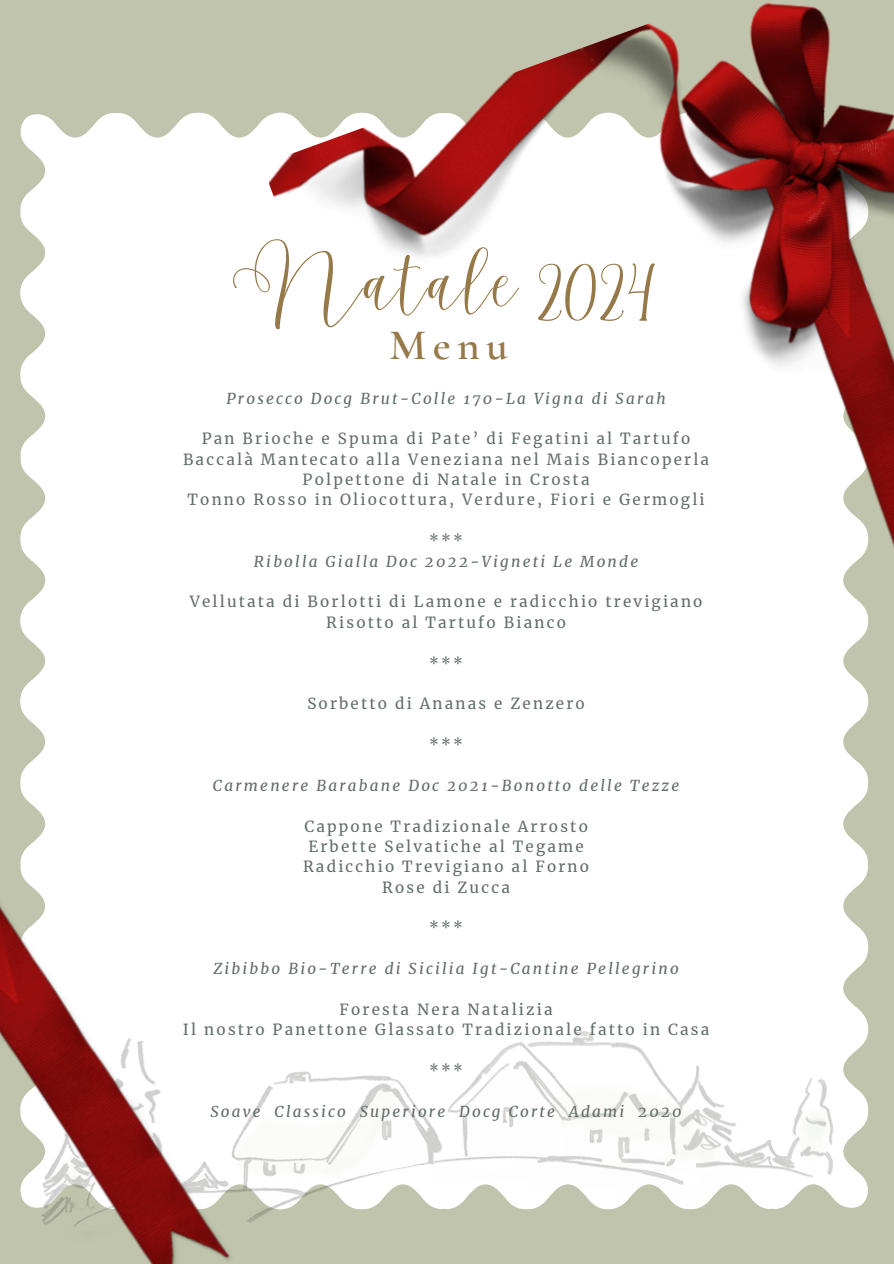
<style>
.page{position:relative;width:894px;height:1264px;background:#fff}
.page>*{position:absolute;margin:0;border:0;box-sizing:border-box;transform-origin:0 0}
.t1{font:67.5px "Malibu";letter-spacing:.025em;color:#967948}
.t2{font:600 43.35px "Cormorant Garamond";color:#967948}
.t3{font:15.15px "Merriweather";letter-spacing:.145em;color:#616d69}
.t4{font:italic 15.15px "Merriweather";letter-spacing:.145em;color:#616d69}
</style>
<div class="page">
<div style="left:0;top:0;width:893px;height:1263px;background:#c1c4ac"></div>
<div style="left:20px;top:112px;width:849px;height:1096px;background:#fff"></div>
<img style="left:251px;top:1031px;width:582px;height:191px">
<img style="left:0;top:883px;width:251px;height:380px">
<img style="left:262px;top:2px;width:631px;height:788px">
<p class="t1" style="left:233px;top:241px;width:424px">Natale 2024</p>
<p class="t2" style="left:389px;top:319px;width:120px">Menu</p>
<h1 class="t4" style="left:226px;top:388px;width:441px">Prosecco Docg Brut-Colle 170-La Vigna di Sarah</h1>
<h2 class="t3" style="left:202px;top:429px;width:490px">Pan Brioche e Spuma di Pate’ di Fegatini al Tartufo</h2>
<p class="t3" style="left:183px;top:450px;width:527px">Baccalà Mantecato alla Veneziana nel Mais Biancoperla</p>
<p class="t3" style="left:302px;top:470px;width:288px">Polpettone di Natale in Crosta</p>
<p class="t3" style="left:187px;top:490px;width:518px">Tonno Rosso in Oliocottura, Verdure, Fiori e Germogli</p>
<p class="t3" style="left:429px;top:531px;width:35px">***</p>
<p class="t4" style="left:254px;top:551px;width:386px">Ribolla Gialla Doc 2022-Vigneti Le Monde</p>
<p class="t3" style="left:190px;top:592px;width:514px">Vellutata di Borlotti di Lamone e radicchio trevigiano</p>
<p class="t3" style="left:326px;top:613px;width:241px">Risotto al Tartufo Bianco</p>
<p class="t3" style="left:429px;top:653px;width:35px">***</p>
<p class="t3" style="left:307px;top:694px;width:279px">Sorbetto di Ananas e Zenzero</p>
<p class="t3" style="left:429px;top:735px;width:35px">***</p>
<p class="t4" style="left:213px;top:775px;width:468px">Carmenere Barabane Doc 2021-Bonotto delle Tezze</p>
<p class="t3" style="left:304px;top:816px;width:285px">Cappone Tradizionale Arrosto</p>
<p class="t3" style="left:308px;top:837px;width:277px">Erbette Selvatiche al Tegame</p>
<p class="t3" style="left:303px;top:857px;width:287px">Radicchio Trevigiano al Forno</p>
<p class="t3" style="left:382px;top:877px;width:129px">Rose di Zucca</p>
<p class="t3" style="left:429px;top:918px;width:35px">***</p>
<p class="t4" style="left:213px;top:959px;width:466px">Zibibbo Bio-Terre di Sicilia Igt-Cantine Pellegrino</p>
<p class="t3" style="left:339px;top:1000px;width:214px">Foresta Nera Natalizia</p>
<p class="t3" style="left:183px;top:1020px;width:527px">Il nostro Panettone Glassato Tradizionale fatto in Casa</p>
<p class="t3" style="left:429px;top:1061px;width:35px">***</p>
<p class="t4" style="left:210px;top:1101px;width:472px">Soave Classico Superiore Docg Corte Adami 2020</p>
</div>
